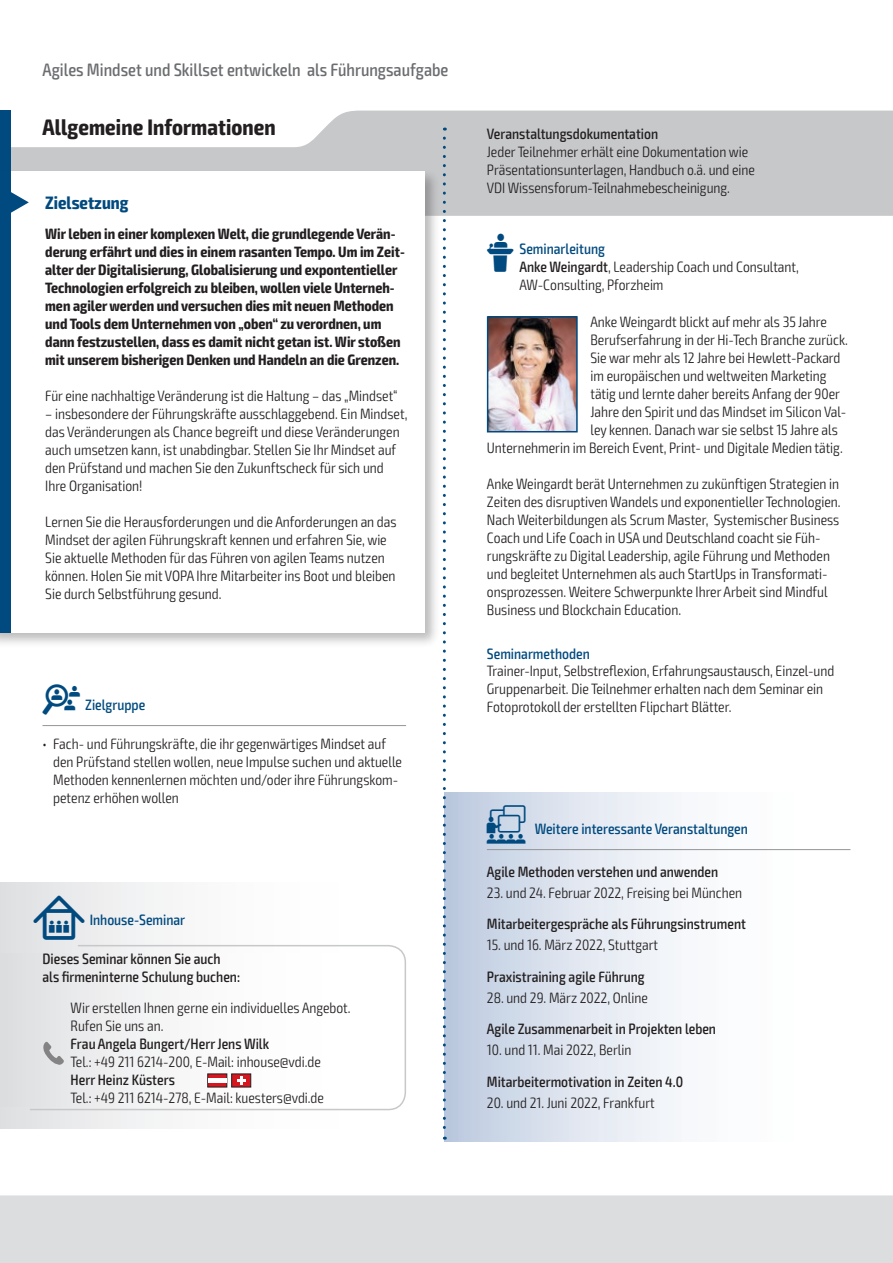
<style>
.page{position:relative;width:893px;height:1263px;background:#fff}
.page>*{position:absolute;margin:0;border:0;box-sizing:border-box;transform-origin:0 0}
.t1{font:700 condensed 22.5px "Exo 2";letter-spacing:.005em;color:#231f20}
.t2{font:500 condensed 18px "Exo 2";color:#6c6d70}
.t3{font:700 condensed 18px "Exo 2";color:#004a7f}
.t4{font:300 condensed 15px/18px "Exo 2";color:#231f20}
.t5{font:700 condensed 15px/18px "Exo 2";color:#231f20}
.t6{font:500 condensed 15px/18px "Exo 2";color:#231f20}
.t7{font:500 condensed 15px "Exo 2";color:#004a7f}
.s1{font-family:"VDI Iconset S4 A Regular";font-weight:400;font-stretch:normal}
.s2{font-weight:500}
.s3{font-family:"VDI Iconset S4 A Regular";font-weight:400;font-stretch:normal;font-size:15.45px}
.s4{font-family:"VDI Iconset S4 A Regular";font-weight:400;font-stretch:normal;font-size:19.5px}
</style>
<div class="page">
<div style="left:0;top:1195px;width:893px;height:68px;background:#dcdddf"></div>
<svg style="left:11px;top:111px;width:881px;height:105px;fill:#c7c8ca"></svg>
<hr style="left:892px;top:111px;width:1px;height:105px;background:#004a7f">
<div style="left:0;top:111px;width:11px;height:63px;background:#004a7f"></div>
<div style="left:0;top:168px;width:440px;height:480px;background:#231f20;opacity:.3"></div>
<div style="left:0;top:171px;width:424px;height:462px;background:#fff"></div>
<div style="left:0;top:171px;width:11px;height:462px;background:#004a7f"></div>
<svg style="left:11px;top:192px;width:18px;height:21px"></svg>
<hr style="left:43px;top:725px;width:363px;height:1px;background:#939598">
<div style="left:444px;top:792px;width:406px;height:349px;background:linear-gradient(to right,#c6d1e4,#fff)"></div>
<hr style="left:487px;top:849px;width:363px;height:1px;background:#939598">
<div style="left:0;top:882px;width:406px;height:247px;background:linear-gradient(to right,#e4e5e7,#fff)"></div>
<svg style="left:29px;top:944px;width:377px;height:167px"></svg>
<div style="left:0;top:954px;width:383px;height:152px;background:linear-gradient(to right,#e2e3e5,#fff)"></div>
<svg style="left:207px;top:1073px;width:44px;height:14px"></svg>
<hr style="left:208px;top:1078px;width:19px;height:4px;background:#fff">
<svg style="left:43px;top:1042px;width:21px;height:23px"></svg>
<img style="left:490px;top:319px;width:85px;height:110px">
<div style="left:487px;top:316px;width:91px;height:116px;border:2px solid #004a7f"></div>
<svg style="left:443px;top:138px;width:3px;height:1002px"></svg>
<p class="t2" style="left:43px;top:59px;width:407px">Agiles Mindset und Skillset entwickeln als Führungsaufgabe</p>
<h1 class="t1" style="left:43px;top:113px;width:235px">Allgemeine Informationen</h1>
<p class="t6" style="left:487px;top:125px;width:173px">Veranstaltungsdokumentation</p>
<p class="t4" style="left:487px;top:143px;width:270px">Jeder Teilnehmer erhält eine Dokumentation wie<br>Präsentationsunterlagen, Handbuch o.ä. und eine<br>VDI Wissensforum-Teilnahmebescheinigung.</p>
<p class="t5" style="left:45px;top:225px;width:361px">Wir leben in einer komplexen Welt, die grundlegende Verän&shy;derung erfährt und dies in einem rasanten Tempo. Um im Zeit&shy;alter der Digitalisierung, Globalisierung und expontentieller Technologien erfolgreich zu bleiben, wollen viele Unterneh&shy;men agiler werden und versuchen dies mit neuen Methoden und Tools dem Unternehmen von „oben“ zu verordnen, um dann festzustellen, dass es damit nicht getan ist. Wir stoßen mit unserem bisherigen Denken und Handeln an die Grenzen.</p>
<p class="t4" style="left:45px;top:387px;width:354px">Für eine nachhaltige Veränderung ist die Haltung – das „Mindset“</p>
<p class="t4" style="left:45px;top:405px;width:364px">– insbesondere der Führungskräfte ausschlaggebend. Ein Mindset, das Veränderungen als Chance begreift und diese Veränderungen auch umsetzen kann, ist unabdingbar. Stellen Sie Ihr Mindset auf den Prüfstand und machen Sie den Zukunftscheck für sich und Ihre Organisation!</p>
<p class="t4" style="left:45px;top:513px;width:353px">Lernen Sie die Herausforderungen und die Anforderungen an das Mindset der agilen Führungskraft kennen und erfahren Sie, wie Sie aktuelle Methoden für das Führen von agilen Teams nutzen können. Holen Sie mit VOPA Ihre Mitarbeiter ins Boot und bleiben Sie durch Selbstführung gesund.</p>
<p class="t3" style="left:45px;top:192px;width:85px">Zielsetzung</p>
<p class="t7" style="left:487px;top:240px;width:120px"><span class="s1">L</span> Seminarleitung</p>
<p class="t4" style="left:519px;top:258px;width:281px"><span class="s2">Anke Weingardt</span>, Leadership Coach und Consultant,<br>AW-Consulting, Pforzheim</p>
<p class="t4" style="left:590px;top:313px;width:238px">Anke Weingardt blickt auf mehr als 35 Jahre</p>
<p class="t4" style="left:590px;top:331px;width:259px">Berufserfahrung in der Hi-Tech Branche zurück.</p>
<p class="t4" style="left:590px;top:349px;width:252px">Sie war mehr als 12 Jahre bei Hewlett-Packard</p>
<p class="t4" style="left:590px;top:367px;width:238px">im europäischen und weltweiten Marketing</p>
<p class="t4" style="left:590px;top:385px;width:251px">tätig und lernte daher bereits Anfang der 90er</p>
<p class="t4" style="left:590px;top:403px;width:257px">Jahre den Spirit und das Mindset im Silicon Val-</p>
<p class="t4" style="left:590px;top:421px;width:249px">ley kennen. Danach war sie selbst 15 Jahre als</p>
<p class="t4" style="left:487px;top:439px;width:357px">Unternehmerin im Bereich Event, Print- und Digitale Medien tätig.</p>
<p class="t4" style="left:487px;top:475px;width:355px">Anke Weingardt berät Unternehmen zu zukünftigen Strategien in Zeiten des disruptiven Wandels und exponentieller Technologien.<br>Nach Weiterbildungen als Scrum Master, Systemischer Business Coach und Life Coach in USA und Deutschland coacht sie Füh&shy;rungskräfte zu Digital Leadership, agile Führung und Methoden und begleitet Unternehmen als auch StartUps in Transformati&shy;onsprozessen. Weitere Schwerpunkte Ihrer Arbeit sind Mindful Business und Blockchain Education.</p>
<p class="t7" style="left:43px;top:696px;width:104px"><span class="s1">Z</span> Zielgruppe</p>
<p class="t4" style="left:53px;top:735px;width:350px;text-indent:-11px">• Fach- und Führungskräfte, die ihr gegenwärtiges Mindset auf den Prüfstand stellen wollen, neue Impulse suchen und aktuelle Methoden kennenlernen möchten und/oder ihre Führungskom&shy;petenz erhöhen wollen</p>
<p class="t7" style="left:33px;top:911px;width:153px"><span class="s3">I</span> Inhouse-Seminar</p>
<p class="t6" style="left:43px;top:950px;width:199px">Dieses Seminar können Sie auch als firmeninterne Schulung buchen:</p>
<p class="t4" style="left:71px;top:999px;width:282px">Wir erstellen Ihnen gerne ein individuelles Angebot.<br>Rufen Sie uns an.</p>
<p class="t6" style="left:71px;top:1035px;width:200px">Frau Angela Bungert/Herr Jens Wilk</p>
<p class="t4" style="left:71px;top:1053px;width:252px">Tel.: +49 211 6214-200, E-Mail: inhouse@vdi.de</p>
<p class="t6" style="left:71px;top:1071px;width:106px">Herr Heinz Küsters</p>
<p class="t4" style="left:71px;top:1089px;width:255px">Tel.: +49 211 6214-278, E-Mail: kuesters@vdi.de</p>
<p class="t7" style="left:487px;top:644px;width:104px">Seminarmethoden</p>
<p class="t4" style="left:487px;top:662px;width:349px">Trainer-Input, Selbstreflexion, Erfahrungsaustausch, Einzel-und<br>Gruppenarbeit. Die Teilnehmer erhalten nach dem Seminar ein<br>Fotoprotokoll der erstellten Flipchart Blätter.</p>
<p class="t7" style="left:487px;top:820px;width:263px"><span class="s4">W</span> Weitere interessante Veranstaltungen</p>
<p class="t6" style="left:487px;top:863px;width:233px">Agile Methoden verstehen und anwenden</p>
<p class="t4" style="left:487px;top:884px;width:257px">23. und 24. Februar 2022, Freising bei München</p>
<p class="t6" style="left:487px;top:915px;width:261px">Mitarbeitergespräche als Führungsinstrument</p>
<p class="t4" style="left:487px;top:936px;width:173px">15. und 16. März 2022, Stuttgart</p>
<p class="t6" style="left:487px;top:968px;width:159px">Praxistraining agile Führung</p>
<p class="t4" style="left:487px;top:989px;width:162px">28. und 29. März 2022, Online</p>
<p class="t6" style="left:487px;top:1020px;width:231px">Agile Zusammenarbeit in Projekten leben</p>
<p class="t4" style="left:487px;top:1041px;width:146px">10. und 11. Mai 2022, Berlin</p>
<p class="t6" style="left:487px;top:1073px;width:198px">Mitarbeitermotivation in Zeiten 4.0</p>
<p class="t4" style="left:487px;top:1094px;width:169px">20. und 21. Juni 2022, Frankfurt</p>
</div>
